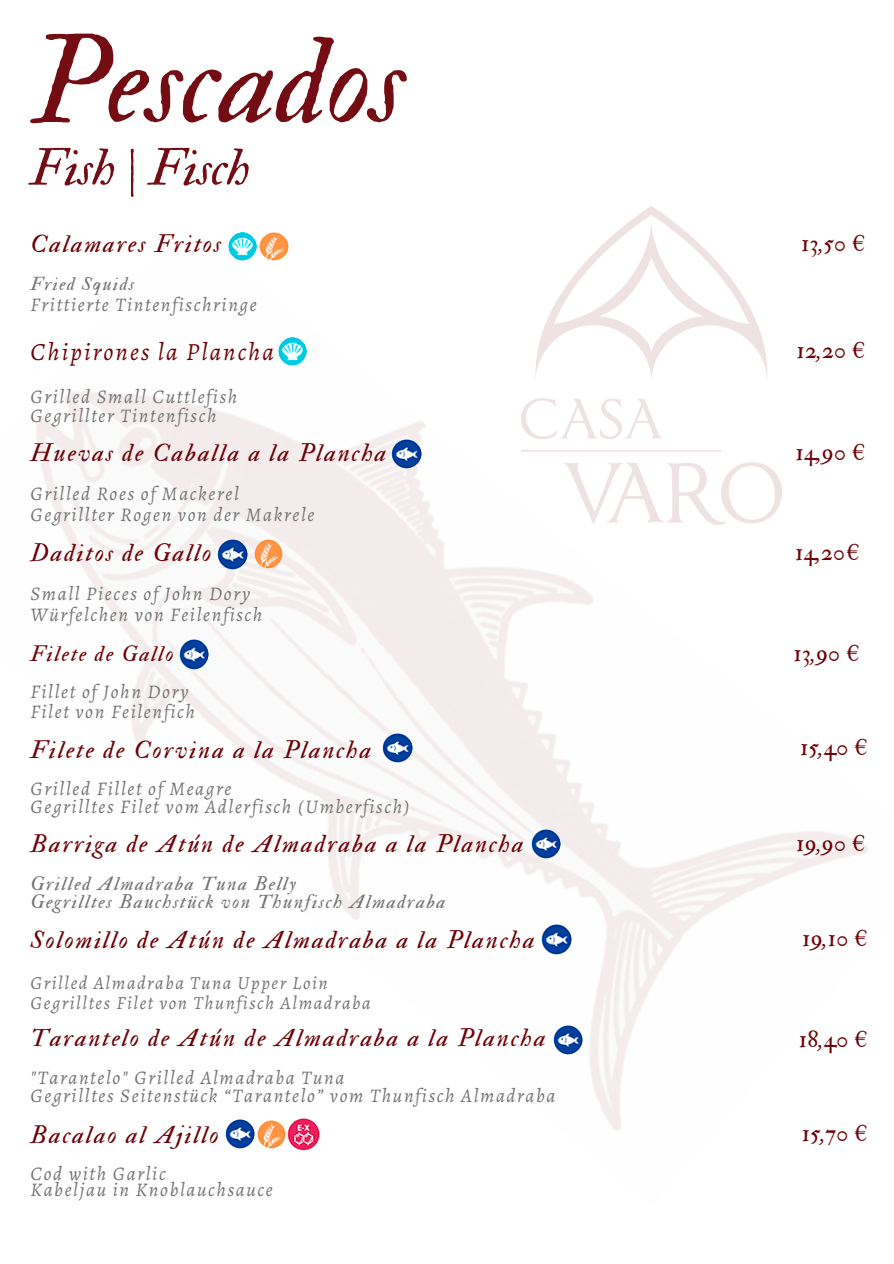
<style>
.page{position:relative;width:894px;height:1264px;background:#fff}
.page>*{position:absolute;margin:0;border:0;box-sizing:border-box;transform-origin:0 0}
.t1{font:122.7px "IM FELL Double Pica Italic";color:#730c13}
.t2{font:51.3px "IM FELL Double Pica Italic";color:#730c13}
.t3{font:24.9px "IM FELL Double Pica Italic";letter-spacing:.085em;color:#6c0207}
.t4{font:italic 24.75px "Alegreya";letter-spacing:.085em;color:#6c0207}
.t5{font:23.7px "IM FELL Double Pica Italic";color:#6c0207}
.t6{font:21.9px "IM FELL Double Pica Italic";letter-spacing:.085em;color:#6c0207}
.t7{font:italic 19.35px/20.5px "Alegreya";letter-spacing:.085em;color:#737373}
.t8{font:19.35px/18.8px "IM FELL Double Pica Italic";letter-spacing:.085em;color:#737373}
.t9{font:italic 18.45px/19.6px "Alegreya";letter-spacing:.085em;color:#737373}
.t10{font:18.45px "IM FELL Double Pica Italic";letter-spacing:.085em;color:#737373}
</style>
<div class="page">
<img style="left:36px;top:232px;width:832px;height:919px">
<img style="left:522px;top:207px;width:259px;height:317px">
<img style="left:260px;top:233px;width:28px;height:28px">
<img style="left:254px;top:540px;width:28px;height:28px">
<img style="left:228px;top:232px;width:29px;height:28px">
<img style="left:278px;top:337px;width:28px;height:28px">
<img style="left:392px;top:439px;width:29px;height:29px">
<img style="left:218px;top:540px;width:29px;height:29px">
<img style="left:179px;top:640px;width:30px;height:29px">
<img style="left:383px;top:733px;width:29px;height:29px">
<img style="left:531px;top:829px;width:29px;height:29px">
<img style="left:541px;top:924px;width:30px;height:30px">
<img style="left:553px;top:1025px;width:29px;height:29px">
<img style="left:225px;top:1119px;width:29px;height:29px">
<img style="left:257px;top:1120px;width:28px;height:28px">
<img style="left:288px;top:1118px;width:31px;height:32px">
<h1 class="t1" style="left:30px;top:7px;width:376px">Pescados</h1>
<h2 class="t2" style="left:30px;top:136px;width:221px">Fish | Fisch</h2>
<p class="t3" style="left:30px;top:228px;width:192px">Calamares Fritos</p>
<p class="t10" style="left:30px;top:273px;width:105px">Fried Squids</p>
<p class="t7" style="left:30px;top:294px;width:228px">Frittierte Tintenfischringe</p>
<p class="t4" style="left:30px;top:334px;width:245px">Chipirones la Plancha</p>
<p class="t7" style="left:30px;top:387px;width:208px;line-height:18.8px">Grilled Small Cuttlefish<br>Gegrillter Tintenfisch</p>
<p class="t3" style="left:30px;top:438px;width:357px">Huevas de Caballa a la Plancha</p>
<p class="t7" style="left:30px;top:483px;width:285px">Grilled Roes of Mackerel<br>Gegrillter Rogen von der Makrele</p>
<p class="t3" style="left:30px;top:537px;width:182px">Daditos de Gallo</p>
<p class="t7" style="left:30px;top:583px;width:233px">Small Pieces of John Dory<br>Würfelchen von Feilenfisch</p>
<p class="t6" style="left:30px;top:640px;width:144px">Filete de Gallo</p>
<p class="t7" style="left:30px;top:681px;width:166px;line-height:19.6px">Fillet of John Dory<br>Filet von Feilenfich</p>
<p class="t3" style="left:30px;top:734px;width:342px">Filete de Corvina a la Plancha</p>
<p class="t7" style="left:30px;top:779px;width:381px;line-height:17.9px">Grilled Fillet of Meagre<br>Gegrilltes Filet vom Adlerfisch (Umberfisch)</p>
<p class="t3" style="left:30px;top:828px;width:494px">Barriga de Atún de Almadraba a la Plancha</p>
<p class="t8" style="left:30px;top:874px;width:416px">Grilled Almadraba Tuna Belly<br>Gegrilltes Bauchstück von Thunfisch Almadraba</p>
<p class="t3" style="left:30px;top:924px;width:505px">Solomillo de Atún de Almadraba a la Plancha</p>
<p class="t9" style="left:30px;top:973px;width:341px">Grilled Almadraba Tuna Upper Loin<br>Gegrilltes Filet von Thunfisch Almadraba</p>
<p class="t3" style="left:30px;top:1022px;width:516px">Tarantelo de Atún de Almadraba a la Plancha</p>
<p class="t7" style="left:30px;top:1068px;width:526px;line-height:17.9px">"Tarantelo" Grilled Almadraba Tuna<br>Gegrilltes Seitenstück “Tarantelo” vom Thunfisch Almadraba</p>
<p class="t3" style="left:30px;top:1119px;width:190px">Bacalao al Ajillo</p>
<p class="t7" style="left:30px;top:1165px;width:244px;line-height:16px">Cod with Garlic<br>Kabeljau in Knoblauchsauce</p>
<p class="t5" style="left:801px;top:228px;width:66px">13,50 €</p>
<p class="t5" style="left:796px;top:336px;width:71px">12,20 €</p>
<p class="t5" style="left:795px;top:437px;width:72px">14,90 €</p>
<p class="t5" style="left:794px;top:538px;width:67px">14,20€</p>
<p class="t5" style="left:793px;top:638px;width:68px">13,90 €</p>
<p class="t5" style="left:799px;top:733px;width:70px">15,40 €</p>
<p class="t5" style="left:795px;top:828px;width:71px">19,90 €</p>
<p class="t5" style="left:801px;top:923px;width:68px">19,10 €</p>
<p class="t5" style="left:798px;top:1024px;width:71px">18,40 €</p>
<p class="t5" style="left:801px;top:1119px;width:68px">15,70 €</p>
</div>
